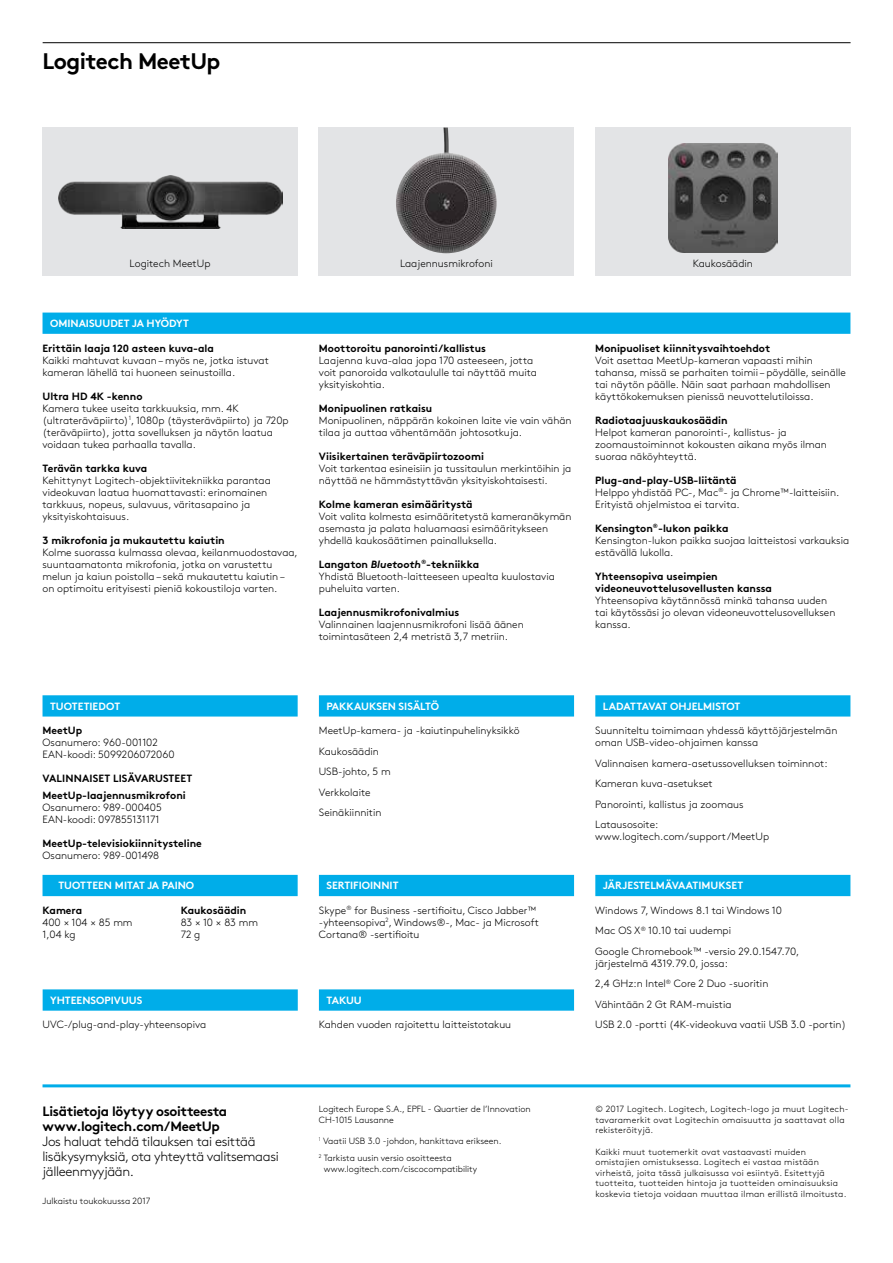
<style>
.page{position:relative;width:893px;height:1263px;background:#fff}
.page>*{position:absolute;margin:0;border:0;box-sizing:border-box;transform-origin:0 0}
.t1{font:700 22.5px "Brown Pro";letter-spacing:-.025em;color:#000}
.t2{font:300 13.5px/15px "Brown Pro";letter-spacing:-.025em;color:#000}
.t3{font:700 13.5px/15px "Brown Pro";letter-spacing:-.025em;color:#000}
.t4{font:300 10.5px/12px "Brown Pro";color:#000}
.t5{font:700 10.5px/16.2px "Brown Pro";color:#000}
.t6{font:700 10.5px "Brown Pro";color:#fff}
.t7{font:300 9px/10.5px "Brown Pro";letter-spacing:.025em;color:#000}
.t8{font:300 9px/10.5px "Brown Pro";color:#000}
.s1{font-weight:700}
.s2{font-weight:700;font-style:italic}
</style>
<div class="page">
<div style="left:319px;top:875px;width:255px;height:21px;background:#00ade9"></div>
<div style="left:319px;top:989px;width:255px;height:22px;background:#00ade9"></div>
<div style="left:43px;top:989px;width:255px;height:22px;background:#00ade9"></div>
<hr style="left:43px;top:42px;width:808px;height:1px;background:#000">
<hr style="left:43px;top:1084px;width:807px;height:3px;background:#00ade9">
<div style="left:595px;top:875px;width:255px;height:21px;background:#00ade9"></div>
<div style="left:595px;top:695px;width:255px;height:21px;background:#00ade9"></div>
<div style="left:319px;top:695px;width:255px;height:21px;background:#00ade9"></div>
<div style="left:43px;top:695px;width:255px;height:21px;background:#00ade9"></div>
<div style="left:43px;top:875px;width:255px;height:21px;background:#00ade9"></div>
<div style="left:43px;top:313px;width:807px;height:21px;background:#00ade9"></div>
<div style="left:43px;top:128px;width:255px;height:148px;background:#e3e4e6"></div>
<img style="left:58px;top:175px;width:224px;height:54px">
<div style="left:319px;top:128px;width:255px;height:148px;background:#e3e4e6"></div>
<img style="left:396px;top:128px;width:101px;height:125px">
<div style="left:595px;top:128px;width:255px;height:148px;background:#e3e4e6"></div>
<img style="left:669px;top:143px;width:108px;height:109px">
<h1 class="t1" style="left:43px;top:42px;width:179px">Logitech MeetUp</h1>
<p class="t4" style="left:130px;top:257px;width:82px">Logitech MeetUp</p>
<p class="t4" style="left:400px;top:257px;width:94px">Laajennusmikrofoni</p>
<p class="t4" style="left:693px;top:257px;width:62px">Kaukosäädin</p>
<p class="t6" style="left:50px;top:315px;width:140px">OMINAISUUDET JA HYÖDYT</p>
<p class="t5" style="left:43px;top:339px;width:173px">Erittäin laaja 120 asteen kuva-ala</p>
<p class="t4" style="left:43px;top:353px;width:228px">Kaikki mahtuvat kuvaan – myös ne, jotka istuvat kameran lähellä tai huoneen seinustoilla.</p>
<p class="t5" style="left:43px;top:387px;width:101px">Ultra HD 4K -kenno</p>
<p class="t4" style="left:43px;top:401px;width:248px">Kamera tukee useita tarkkuuksia, mm. 4K (ultrateräväpiirto)<sup>1</sup>, 1080p (täysteräväpiirto) ja 720p (teräväpiirto), jotta sovelluksen ja näytön laatua voidaan tukea parhaalla tavalla.</p>
<p class="t5" style="left:43px;top:459px;width:106px">Terävän tarkka kuva</p>
<p class="t4" style="left:43px;top:473px;width:230px">Kehittynyt Logitech-objektiivitekniikka parantaa videokuvan laatua huomattavasti: erinomainen tarkkuus, nopeus, sulavuus, väritasapaino ja yksityiskohtaisuus.</p>
<p class="t5" style="left:43px;top:531px;width:184px">3 mikrofonia ja mukautettu kaiutin</p>
<p class="t4" style="left:43px;top:545px;width:257px">Kolme suorassa kulmassa olevaa, keilanmuodostavaa, suuntaamatonta mikrofonia, jotka on varustettu melun ja kaiun poistolla – sekä mukautettu kaiutin – on optimoitu erityisesti pieniä kokoustiloja varten.</p>
<p class="t5" style="left:319px;top:339px;width:169px">Moottoroitu panorointi/kallistus</p>
<p class="t4" style="left:319px;top:353px;width:219px">Laajenna kuva-alaa jopa 170 asteeseen, jotta voit panoroida valkotaululle tai näyttää muita yksityiskohtia.</p>
<p class="t5" style="left:319px;top:399px;width:115px">Monipuolinen ratkaisu</p>
<p class="t4" style="left:319px;top:413px;width:254px">Monipuolinen, näppärän kokoinen laite vie vain vähän tilaa ja auttaa vähentämään johtosotkuja.</p>
<p class="t5" style="left:319px;top:447px;width:167px">Viisikertainen teräväpiirtozoomi</p>
<p class="t4" style="left:319px;top:461px;width:254px">Voit tarkentaa esineisiin ja tussitaulun merkintöihin ja näyttää ne hämmästyttävän yksityiskohtaisesti.</p>
<p class="t5" style="left:319px;top:495px;width:155px">Kolme kameran esimääritystä</p>
<p class="t4" style="left:319px;top:509px;width:254px">Voit valita kolmesta esimääritetystä kameranäkymän asemasta ja palata haluamaasi esimääritykseen yhdellä kaukosäätimen painalluksella.</p>
<p class="t4" style="left:319px;top:557px;width:237px"><span class="s1">Langaton</span> <span class="s2">Bluetooth</span><sup>®</sup><span class="s1">-tekniikka<br></span>Yhdistä Bluetooth-laitteeseen upealta kuulostavia puheluita varten.</p>
<p class="t5" style="left:319px;top:603px;width:142px">Laajennusmikrofonivalmius</p>
<p class="t4" style="left:319px;top:617px;width:206px">Valinnainen laajennusmikrofoni lisää äänen toimintasäteen 2,4 metristä 3,7 metriin.</p>
<p class="t6" style="left:50px;top:697px;width:72px">TUOTETIEDOT</p>
<p class="t5" style="left:43px;top:721px;width:41px">MeetUp</p>
<p class="t4" style="left:43px;top:736px;width:134px">Osanumero: 960-001102<br>EAN-koodi: 5099206072060</p>
<p class="t5" style="left:43px;top:769px;width:151px">VALINNAISET LISÄVARUSTEET<br>MeetUp-laajennusmikrofoni</p>
<p class="t4" style="left:43px;top:800px;width:121px">Osanumero: 989-000405<br>EAN-koodi: 097855131171</p>
<p class="t5" style="left:43px;top:834px;width:161px">MeetUp-televisiokiinnitysteline</p>
<p class="t4" style="left:43px;top:848px;width:118px">Osanumero: 989-001498</p>
<p class="t6" style="left:58px;top:877px;width:137px">TUOTTEEN MITAT JA PAINO</p>
<p class="t5" style="left:43px;top:901px;width:41px">Kamera</p>
<p class="t4" style="left:43px;top:915px;width:92px">400 × 104 × 85 mm<br>1,04 kg</p>
<p class="t5" style="left:181px;top:901px;width:67px">Kaukosäädin</p>
<p class="t4" style="left:181px;top:915px;width:79px">83 × 10 × 83 mm<br>72 g</p>
<p class="t6" style="left:50px;top:991px;width:94px">YHTEENSOPIVUUS</p>
<p class="t4" style="left:43px;top:1018px;width:165px">UVC-/plug-and-play-yhteensopiva</p>
<p class="t6" style="left:326px;top:697px;width:114px">PAKKAUKSEN SISÄLTÖ</p>
<p class="t4" style="left:319px;top:720px;width:202px;line-height:20.5px">MeetUp-kamera- ja -kaiutinpuhelinyksikkö<br>Kaukosäädin<br>USB-johto, 5 m<br>Verkkolaite<br>Seinäkiinnitin</p>
<p class="t6" style="left:326px;top:877px;width:74px">SERTIFIOINNIT</p>
<p class="t4" style="left:319px;top:903px;width:222px">Skype<sup>®</sup> for Business -sertifioitu, Cisco Jabber™ -yhteensopiva<sup>2</sup>, Windows®-, Mac- ja Microsoft<br>Cortana® -sertifioitu</p>
<p class="t6" style="left:326px;top:991px;width:37px">TAKUU</p>
<p class="t4" style="left:319px;top:1018px;width:194px">Kahden vuoden rajoitettu laitteistotakuu</p>
<p class="t5" style="left:595px;top:339px;width:176px">Monipuoliset kiinnitysvaihtoehdot</p>
<p class="t4" style="left:595px;top:353px;width:252px">Voit asettaa MeetUp-kameran vapaasti mihin tahansa, missä se parhaiten toimii – pöydälle, seinälle tai näytön päälle. Näin saat parhaan mahdollisen käyttökokemuksen pienissä neuvottelutiloissa.</p>
<p class="t5" style="left:595px;top:411px;width:134px">Radiotaajuuskaukosäädin</p>
<p class="t4" style="left:595px;top:425px;width:233px">Helpot kameran panorointi-, kallistus- ja zoomaustoiminnot kokousten aikana myös ilman suoraa näköyhteyttä.</p>
<p class="t4" style="left:595px;top:473px;width:245px"><span class="s1">Plug-and-play-USB-liitäntä<br></span>Helppo yhdistää PC-, Mac<sup>®</sup>- ja Chrome™-laitteisiin.<br>Erityistä ohjelmistoa ei tarvita.</p>
<p class="t4" style="left:595px;top:521px;width:255px"><span class="s1">Kensington</span><sup>®</sup><span class="s1">-lukon paikka<br></span>Kensington-lukon paikka suojaa laitteistosi varkauksia estävällä lukolla.</p>
<p class="t5" style="left:595px;top:569px;width:178px;line-height:12px">Yhteensopiva useimpien videoneuvottelusovellusten kanssa</p>
<p class="t4" style="left:595px;top:593px;width:242px">Yhteensopiva käytännössä minkä tahansa uuden tai käytössäsi jo olevan videoneuvottelusovelluksen kanssa.</p>
<p class="t6" style="left:603px;top:697px;width:139px">LADATTAVAT OHJELMISTOT</p>
<p class="t4" style="left:595px;top:724px;width:244px">Suunniteltu toimimaan yhdessä käyttöjärjestelmän oman USB-video-ohjaimen kanssa</p>
<p class="t4" style="left:595px;top:752px;width:234px;line-height:20.5px">Valinnaisen kamera-asetussovelluksen toiminnot:<br>Kameran kuva-asetukset<br>Panorointi, kallistus ja zoomaus<br>Latausosoite:</p>
<p class="t4" style="left:595px;top:830px;width:175px">www.logitech.com/support/MeetUp</p>
<p class="t6" style="left:603px;top:877px;width:142px">JÄRJESTELMÄVAATIMUKSET</p>
<p class="t4" style="left:595px;top:899px;width:205px;line-height:20.5px">Windows 7, Windows 8.1 tai Windows 10<br>Mac OS X<sup>®</sup> 10.10 tai uudempi<br>Google Chromebook™ -versio 29.0.1547.70,</p>
<p class="t4" style="left:595px;top:952px;width:252px;line-height:20.5px">järjestelmä 4319.79.0, jossa:<br>2,4 GHz:n Intel<sup>®</sup> Core 2 Duo -suoritin<br>Vähintään 2 Gt RAM-muistia<br>USB 2.0 -portti (4K-videokuva vaatii USB 3.0 -portin)</p>
<p class="t3" style="left:43px;top:1102px;width:186px">Lisätietoja löytyy osoitteesta www.logitech.com/MeetUp</p>
<p class="t2" style="left:43px;top:1133px;width:238px">Jos haluat tehdä tilauksen tai esittää lisäkysymyksiä, ota yhteyttä valitsemaasi jälleenmyyjään.</p>
<p class="t8" style="left:43px;top:1195px;width:109px">Julkaistu toukokuussa 2017</p>
<p class="t8" style="left:319px;top:1103px;width:213px">Logitech Europe S.A., EPFL - Quartier de l’Innovation<br>CH-1015 Lausanne</p>
<p class="t8" style="left:319px;top:1132px;width:184px;line-height:17.2px"><sup>1</sup> Vaatii USB 3.0 -johdon, hankittava erikseen.<br><sup>2</sup> Tarkista uusin versio osoitteesta</p>
<p class="t8" style="left:324px;top:1163px;width:155px">www.logitech.com/ciscocompatibility</p>
<p class="t7" style="left:595px;top:1103px;width:255px">© 2017 Logitech. Logitech, Logitech-logo ja muut Logitech&shy;tavaramerkit ovat Logitechin omaisuutta ja saattavat olla rekisteröityjä.</p>
<p class="t7" style="left:595px;top:1146px;width:253px">Kaikki muut tuotemerkit ovat vastaavasti muiden omistajien omistuksessa. Logitech ei vastaa mistään virheistä, joita tässä julkaisussa voi esiintyä. Esitettyjä tuotteita, tuotteiden hintoja ja tuotteiden ominaisuuksia koskevia tietoja voidaan muuttaa ilman erillistä ilmoitusta.</p>
</div>
